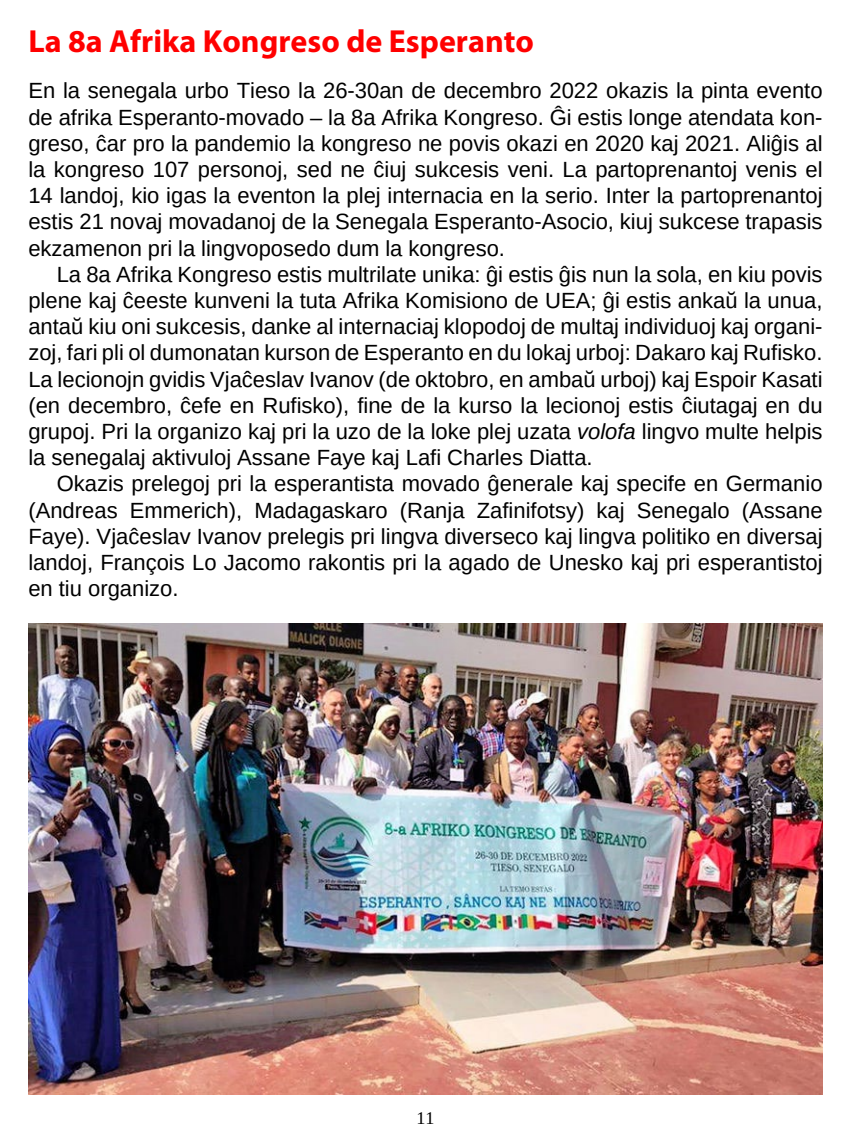
<style>
.page{position:relative;width:851px;height:1134px;background:#fff}
.page>*{position:absolute;margin:0;border:0;box-sizing:border-box;transform-origin:0 0}
.t1{font:700 32px "Myriad Pro";color:#f00}
.t2{font:22px/26.2px "Liberation Sans";color:#000;text-align:justify}
.t3{font:18px "Liberation Serif";color:#000}
.s1{font-style:italic}
</style>
<div class="page">
<img style="left:28px;top:624px;width:794px;height:470px">
<h1 class="t1" style="left:28px;top:21px;width:507px">La 8a Afrika Kongreso de Esperanto</h1>
<p class="t2" style="left:28px;top:78px;width:795px">En la senegala urbo Tieso la 26-30an de decembro 2022 okazis la pinta evento de afrika Esperanto-movado – la 8a Afrika Kongreso. Ĝi estis longe atendata kon&shy;greso, ĉar pro la pandemio la kongreso ne povis okazi en 2020 kaj 2021. Aliĝis al la kongreso 107 personoj, sed ne ĉiuj sukcesis veni. La partoprenantoj venis el 14 landoj, kio igas la eventon la plej internacia en la serio. Inter la partoprenantoj estis 21 novaj movadanoj de la Senegala Esperanto-Asocio, kiuj sukcese trapasis ekzamenon pri la lingvoposedo dum la kongreso.</p>
<p class="t2" style="left:28px;top:261px;width:795px;text-indent:28px">La 8a Afrika Kongreso estis multrilate unika: ĝi estis ĝis nun la sola, en kiu povis plene kaj ĉeeste kunveni la tuta Afrika Komisiono de UEA; ĝi estis ankaŭ la unua, antaŭ kiu oni sukcesis, danke al internaciaj klopodoj de multaj individuoj kaj organi&shy;zoj, fari pli ol dumonatan kurson de Esperanto en du lokaj urboj: Dakaro kaj Rufisko.<br>La lecionojn gvidis Vjaĉeslav Ivanov (de oktobro, en ambaŭ urboj) kaj Espoir Kasati (en decembro, ĉefe en Rufisko), fine de la kurso la lecionoj estis ĉiutagaj en du grupoj. Pri la organizo kaj pri la uzo de la loke plej uzata <span class="s1">volofa</span> lingvo multe helpis la senegalaj aktivuloj Assane Faye kaj Lafi Charles Diatta.</p>
<p class="t2" style="left:28px;top:471px;width:795px;text-indent:28px">Okazis prelegoj pri la esperantista movado ĝenerale kaj specife en Germanio (Andreas Emmerich), Madagaskaro (Ranja Zafinifotsy) kaj Senegalo (Assane Faye). Vjaĉeslav Ivanov prelegis pri lingva diverseco kaj lingva politiko en diversaj landoj, François Lo Jacomo rakontis pri la agado de Unesko kaj pri esperantistoj en tiu organizo.</p>
<p class="t3" style="left:416px;top:1106px;width:19px">11</p>
</div>
